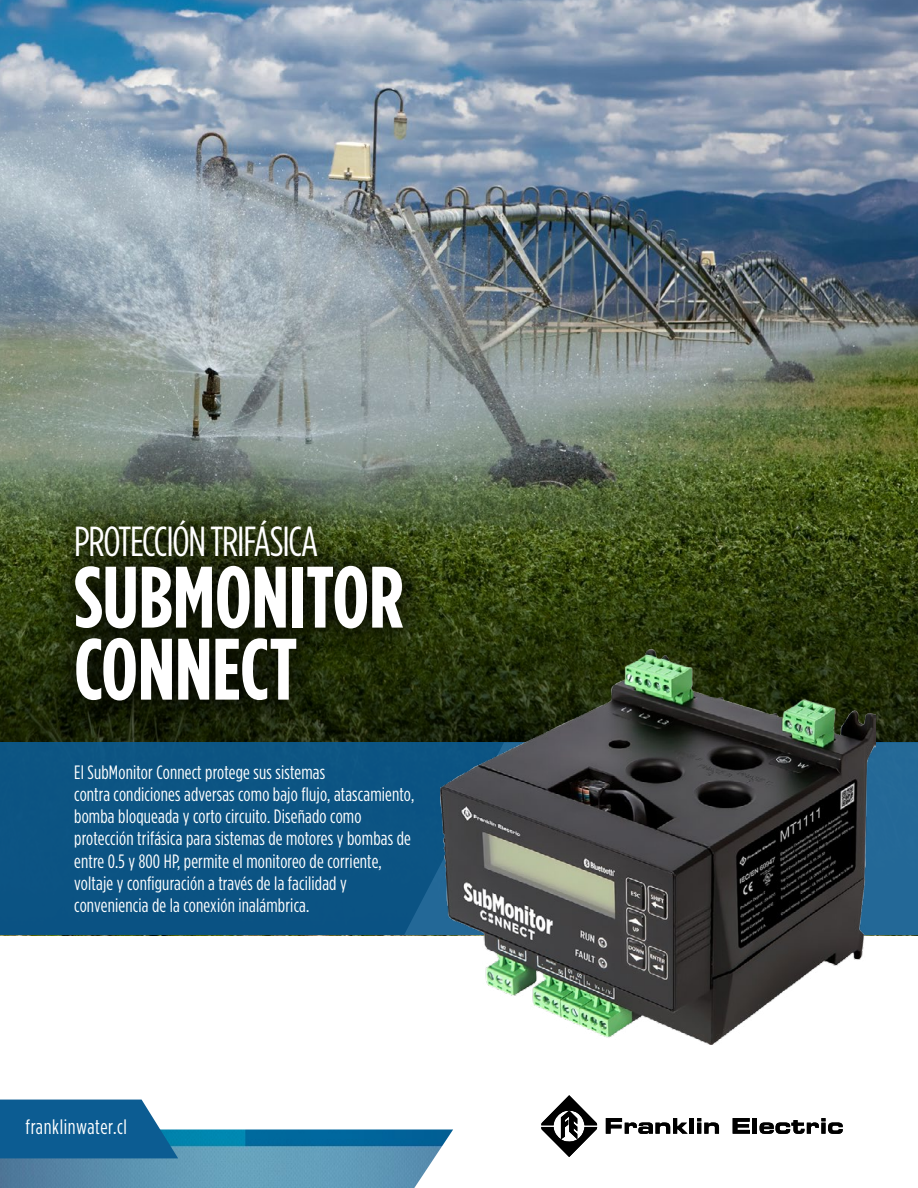
<style>
.page{position:relative;width:918px;height:1188px;background:#fff}
.page>*{position:absolute;margin:0;border:0;box-sizing:border-box;transform-origin:0 0}
.t1{font:700 87px/72px "Gotham Condensed";color:#fff}
.t2{font:42px "Gotham Condensed";letter-spacing:-.03em;color:#fff}
.t3{font:20.7px "Gotham Condensed";letter-spacing:.03em;color:#fff}
.t4{font:19.35px/22.4px "Gotham Condensed";letter-spacing:.01em;color:#fff}
</style>
<div class="page">
<img style="left:0;top:0;width:918px;height:742px">
<img style="left:0;top:1130px;width:453px;height:58px">
<svg style="left:0;top:1100px;width:178px;height:58px"></svg>
<div style="left:0;top:742px;width:918px;height:193px;background:#0c5483"></div>
<svg style="left:404px;top:742px;width:514px;height:193px;fill:#236897"></svg>
<svg style="left:39px;top:487px;width:400px;height:250px"></svg>
<div style="left:51px;top:497px;width:376px;height:227px;background:#000;opacity:.75"></div>
<svg style="left:606px;top:1118px;width:82px;height:16px"></svg>
<hr style="left:690px;top:1118px;width:4px;height:16px;background:#000">
<svg style="left:697px;top:1118px;width:22px;height:16px"></svg>
<svg style="left:733px;top:1118px;width:17px;height:16px"></svg>
<hr style="left:753px;top:1118px;width:4px;height:16px;background:#000">
<svg style="left:760px;top:1118px;width:83px;height:16px"></svg>
<svg style="left:541px;top:1095px;width:56px;height:62px"></svg>
<img style="left:440px;top:649px;width:436px;height:395px">
<h2 class="t2" style="left:74px;top:517px;width:246px">PROTECCIÓN TRIFÁSICA</h2>
<h1 class="t1" style="left:74px;top:561px;width:331px">SUBMONITOR<br>CONNECT</h1>
<p class="t4" style="left:74px;top:760px;width:342px">El SubMonitor Connect protege sus sistemas<br>contra condiciones adversas como bajo flujo, atascamiento, bomba bloqueada y corto circuito. Diseñado como protección trifásica para sistemas de motores y bombas de entre 0.5 y 800 HP, permite el monitoreo de corriente, voltaje y configuración a través de la facilidad y conveniencia de la conexión inalámbrica.</p>
<p class="t3" style="left:26px;top:1115px;width:103px">franklinwater.cl</p>
</div>
